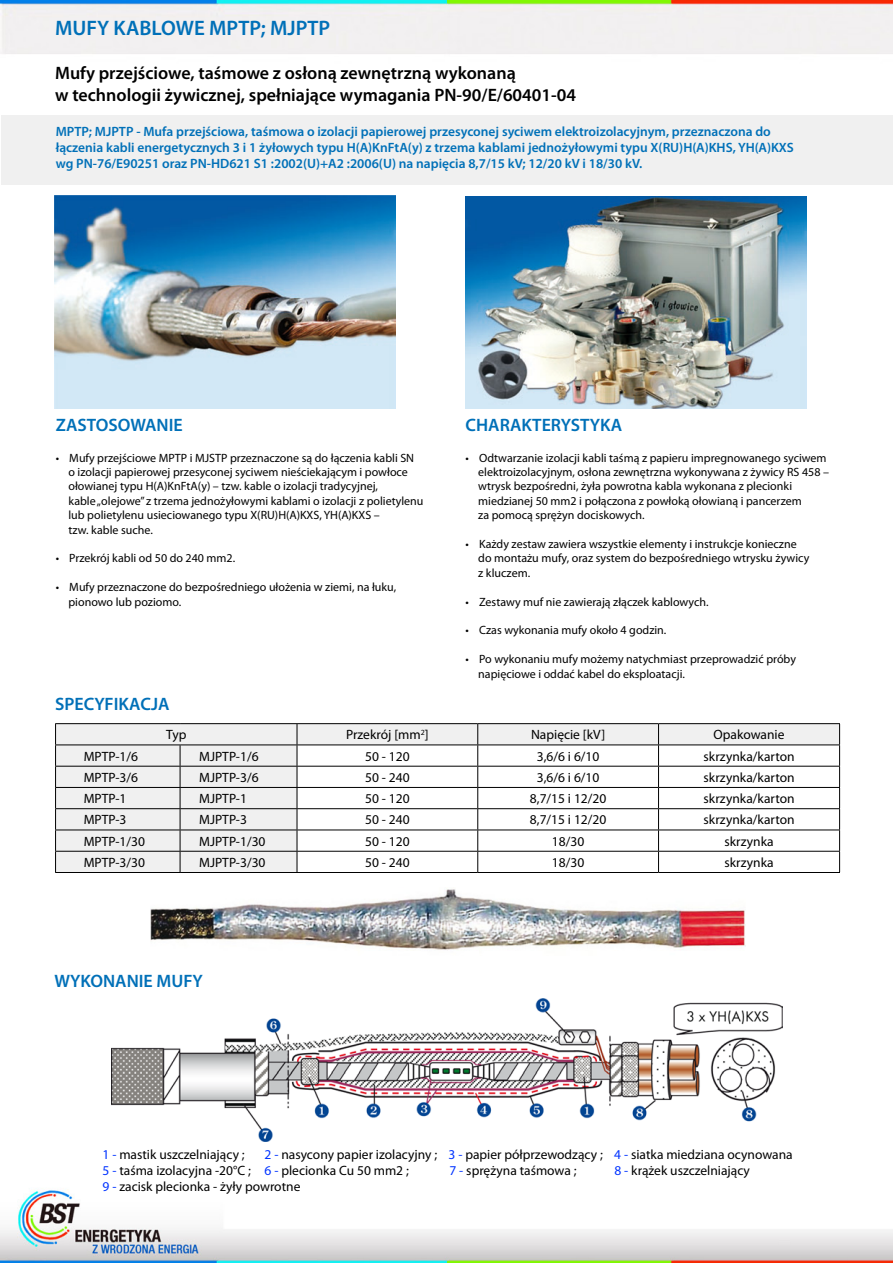
<style>
.page{position:relative;width:893px;height:1263px;background:#fff}
.page>*{position:absolute;margin:0;border:0;box-sizing:border-box;transform-origin:0 0}
.t1{font:600 21px "Myriad Pro";color:#0070b8}
.t2{font:600 18px/21.6px "Myriad Pro";color:#000}
.t3{font:600 18px "Myriad Pro";color:#0070b8}
.t4{font:13.5px/16.2px "Myriad Pro";color:#000}
.t5{font:600 13.5px/16.2px "Myriad Pro";color:#0070b8}
.t6{font:12px/14.4px "Myriad Pro";color:#000}
.s1{color:#03f}
</style>
<div class="page">
<img style="left:1px;top:1px;width:892px;height:1262px">
<div style="left:1px;top:115px;width:892px;height:69px;background:#f0f0f0"></div>
<svg style="left:56px;top:724px;width:783px;height:148px"></svg>
<hr style="left:55px;top:723px;width:125px;height:1px;background:#000">
<hr style="left:180px;top:723px;width:117px;height:1px;background:#000">
<hr style="left:297px;top:723px;width:181px;height:1px;background:#000">
<hr style="left:478px;top:723px;width:180px;height:1px;background:#000">
<hr style="left:658px;top:723px;width:182px;height:1px;background:#000">
<hr style="left:55px;top:744px;width:125px;height:1px;background:#000">
<hr style="left:180px;top:744px;width:117px;height:1px;background:#000">
<hr style="left:297px;top:744px;width:181px;height:1px;background:#000">
<hr style="left:478px;top:744px;width:180px;height:1px;background:#000">
<hr style="left:658px;top:744px;width:182px;height:1px;background:#000">
<hr style="left:55px;top:766px;width:125px;height:1px;background:#000">
<hr style="left:180px;top:766px;width:117px;height:1px;background:#000">
<hr style="left:297px;top:766px;width:181px;height:1px;background:#000">
<hr style="left:478px;top:766px;width:180px;height:1px;background:#000">
<hr style="left:658px;top:766px;width:182px;height:1px;background:#000">
<hr style="left:55px;top:787px;width:125px;height:1px;background:#000">
<hr style="left:180px;top:787px;width:117px;height:1px;background:#000">
<hr style="left:297px;top:787px;width:181px;height:1px;background:#000">
<hr style="left:478px;top:787px;width:180px;height:1px;background:#000">
<hr style="left:658px;top:787px;width:182px;height:1px;background:#000">
<hr style="left:55px;top:808px;width:125px;height:1px;background:#000">
<hr style="left:180px;top:808px;width:117px;height:1px;background:#000">
<hr style="left:297px;top:808px;width:181px;height:1px;background:#000">
<hr style="left:478px;top:808px;width:180px;height:1px;background:#000">
<hr style="left:658px;top:808px;width:182px;height:1px;background:#000">
<hr style="left:55px;top:829px;width:125px;height:1px;background:#000">
<hr style="left:180px;top:829px;width:117px;height:1px;background:#000">
<hr style="left:297px;top:829px;width:181px;height:1px;background:#000">
<hr style="left:478px;top:829px;width:180px;height:1px;background:#000">
<hr style="left:658px;top:829px;width:182px;height:1px;background:#000">
<svg style="left:55px;top:724px;width:1px;height:148px"></svg>
<hr style="left:55px;top:851px;width:125px;height:1px;background:#000">
<hr style="left:55px;top:872px;width:125px;height:1px;background:#000">
<svg style="left:180px;top:745px;width:1px;height:127px"></svg>
<hr style="left:180px;top:851px;width:117px;height:1px;background:#000">
<hr style="left:180px;top:872px;width:117px;height:1px;background:#000">
<svg style="left:297px;top:724px;width:1px;height:148px"></svg>
<hr style="left:297px;top:851px;width:181px;height:1px;background:#000">
<hr style="left:297px;top:872px;width:181px;height:1px;background:#000">
<svg style="left:477px;top:724px;width:1px;height:148px"></svg>
<hr style="left:478px;top:851px;width:180px;height:1px;background:#000">
<hr style="left:478px;top:872px;width:180px;height:1px;background:#000">
<svg style="left:658px;top:724px;width:1px;height:148px"></svg>
<svg style="left:839px;top:724px;width:1px;height:148px"></svg>
<hr style="left:658px;top:851px;width:182px;height:1px;background:#000">
<hr style="left:658px;top:872px;width:182px;height:1px;background:#000">
<img style="left:55px;top:196px;width:340px;height:212px">
<img style="left:466px;top:196px;width:340px;height:212px">
<img style="left:111px;top:998px;width:671px;height:143px">
<img style="left:151px;top:888px;width:595px;height:68px">
<h1 class="t1" style="left:55px;top:14px;width:277px">MUFY KABLOWE MPTP; MJPTP</h1>
<h2 class="t2" style="left:55px;top:62px;width:522px">Mufy przejściowe, taśmowe z osłoną zewnętrzną wykonaną<br>w technologii żywicznej, spełniające wymagania PN-90/E/60401-04</h2>
<p class="t5" style="left:56px;top:123px;width:740px">MPTP; MJPTP - Mufa przejściowa, taśmowa o izolacji papierowej przesyconej syciwem elektroizolacyjnym, przeznaczona do łączenia kabli energetycznych 3 i 1 żyłowych typu H(A)KnFtA(y) z trzema kablami jednożyłowymi typu X(RU)H(A)KHS, YH(A)KXS wg PN-76/E90251 oraz PN-HD621 S1 :2002(U)+A2 :2006(U) na napięcia 8,7/15 kV; 12/20 kV i 18/30 kV.</p>
<h2 class="t3" style="left:56px;top:413px;width:128px">ZASTOSOWANIE</h2>
<p class="t6" style="left:68px;top:450px;width:357px;text-indent:-13px">• Mufy przejściowe MPTP i MJSTP przeznaczone są do łączenia kabli SN o izolacji papierowej przesyconej syciwem nieściekającym i powłoce ołowianej typu H(A)KnFtA(y) – tzw. kable o izolacji tradycyjnej,<br>kable „olejowe” z trzema jednożyłowymi kablami o izolacji z polietylenu lub polietylenu usieciowanego typu X(RU)H(A)KXS, YH(A)KXS –<br>tzw. kable suche.</p>
<p class="t6" style="left:56px;top:551px;width:181px">• Przekrój kabli od 50 do 240 mm2.</p>
<p class="t6" style="left:68px;top:580px;width:329px;text-indent:-13px">• Mufy przeznaczone do bezpośredniego ułożenia w ziemi, na łuku, pionowo lub poziomo.</p>
<h2 class="t3" style="left:55px;top:692px;width:116px">SPECYFIKACJA</h2>
<h2 class="t3" style="left:466px;top:413px;width:158px">CHARAKTERYSTYKA</h2>
<p class="t6" style="left:478px;top:450px;width:352px;text-indent:-13px">• Odtwarzanie izolacji kabli taśmą z papieru impregnowanego syciwem elektroizolacyjnym, osłona zewnętrzna wykonywana z żywicy RS 458 – wtrysk bezpośredni, żyła powrotna kabla wykonana z plecionki miedzianej 50 mm2 i połączona z powłoką ołowianą i pancerzem<br>za pomocą sprężyn dociskowych.</p>
<p class="t6" style="left:478px;top:536px;width:333px;text-indent:-13px">• Każdy zestaw zawiera wszystkie elementy i instrukcje konieczne do montażu mufy, oraz system do bezpośredniego wtrysku żywicy z kluczem.</p>
<p class="t6" style="left:466px;top:594px;width:244px">• Zestawy muf nie zawierają złączek kablowych.</p>
<p class="t6" style="left:466px;top:623px;width:202px">• Czas wykonania mufy około 4 godzin.</p>
<p class="t6" style="left:478px;top:652px;width:319px;text-indent:-13px">• Po wykonaniu mufy możemy natychmiast przeprowadzić próby napięciowe i oddać kabel do eksploatacji.</p>
<p class="t4" style="left:166px;top:726px;width:22px">Typ</p>
<p class="t4" style="left:346px;top:726px;width:84px">Przekrój [mm<sup>2</sup>]</p>
<p class="t4" style="left:531px;top:726px;width:76px">Napięcie [kV]</p>
<p class="t4" style="left:714px;top:726px;width:72px">Opakowanie</p>
<p class="t4" style="left:84px;top:748px;width:56px">MPTP-1/6</p>
<p class="t4" style="left:199px;top:748px;width:61px">MJPTP-1/6</p>
<p class="t4" style="left:365px;top:748px;width:46px">50 - 120</p>
<p class="t4" style="left:537px;top:748px;width:64px">3,6/6 i 6/10</p>
<p class="t4" style="left:703px;top:748px;width:93px">skrzynka/karton</p>
<p class="t4" style="left:84px;top:769px;width:56px">MPTP-3/6</p>
<p class="t4" style="left:199px;top:769px;width:61px">MJPTP-3/6</p>
<p class="t4" style="left:365px;top:769px;width:46px">50 - 240</p>
<p class="t4" style="left:537px;top:769px;width:64px">3,6/6 i 6/10</p>
<p class="t4" style="left:703px;top:769px;width:93px">skrzynka/karton</p>
<p class="t4" style="left:84px;top:790px;width:44px">MPTP-1</p>
<p class="t4" style="left:199px;top:790px;width:49px">MJPTP-1</p>
<p class="t4" style="left:365px;top:790px;width:46px">50 - 120</p>
<p class="t4" style="left:530px;top:790px;width:78px">8,7/15 i 12/20</p>
<p class="t4" style="left:703px;top:790px;width:93px">skrzynka/karton</p>
<p class="t4" style="left:84px;top:811px;width:44px">MPTP-3</p>
<p class="t4" style="left:199px;top:811px;width:49px">MJPTP-3</p>
<p class="t4" style="left:365px;top:811px;width:46px">50 - 240</p>
<p class="t4" style="left:530px;top:811px;width:78px">8,7/15 i 12/20</p>
<p class="t4" style="left:703px;top:811px;width:93px">skrzynka/karton</p>
<p class="t4" style="left:84px;top:833px;width:63px">MPTP-1/30</p>
<p class="t4" style="left:199px;top:833px;width:68px">MJPTP-1/30</p>
<p class="t4" style="left:365px;top:833px;width:46px">50 - 120</p>
<p class="t4" style="left:552px;top:833px;width:34px">18/30</p>
<p class="t4" style="left:724px;top:833px;width:51px">skrzynka</p>
<p class="t4" style="left:84px;top:854px;width:63px">MPTP-3/30</p>
<p class="t4" style="left:199px;top:854px;width:68px">MJPTP-3/30</p>
<p class="t4" style="left:365px;top:854px;width:46px">50 - 240</p>
<p class="t4" style="left:552px;top:854px;width:34px">18/30</p>
<p class="t4" style="left:724px;top:854px;width:51px">skrzynka</p>
<h2 class="t3" style="left:55px;top:969px;width:150px">WYKONANIE MUFY</h2>
<p class="t4" style="left:103px;top:1146px;width:692px;text-indent:162px"><span class="s1">2 -</span> nasycony papier izolacyjny ; <span class="s1">3 -</span> papier półprzewodzący ; <span class="s1">4 -</span> siatka miedziana ocynowana<br><span class="s1">5 -</span> taśma izolacyjna -20°C ; <span class="s1">6 -</span> plecionka Cu 50 mm2 ;</p>
<p class="t4" style="left:103px;top:1146px;width:144px"><span class="s1">1 -</span> mastik uszczelniający ;</p>
<p class="t4" style="left:449px;top:1162px;width:129px"><span class="s1">7 -</span> sprężyna taśmowa ;</p>
<p class="t4" style="left:614px;top:1162px;width:137px"><span class="s1">8 -</span> krążek uszczelniający</p>
<p class="t4" style="left:103px;top:1178px;width:199px"><span class="s1">9 -</span> zacisk plecionka - żyły powrotne</p>
</div>
